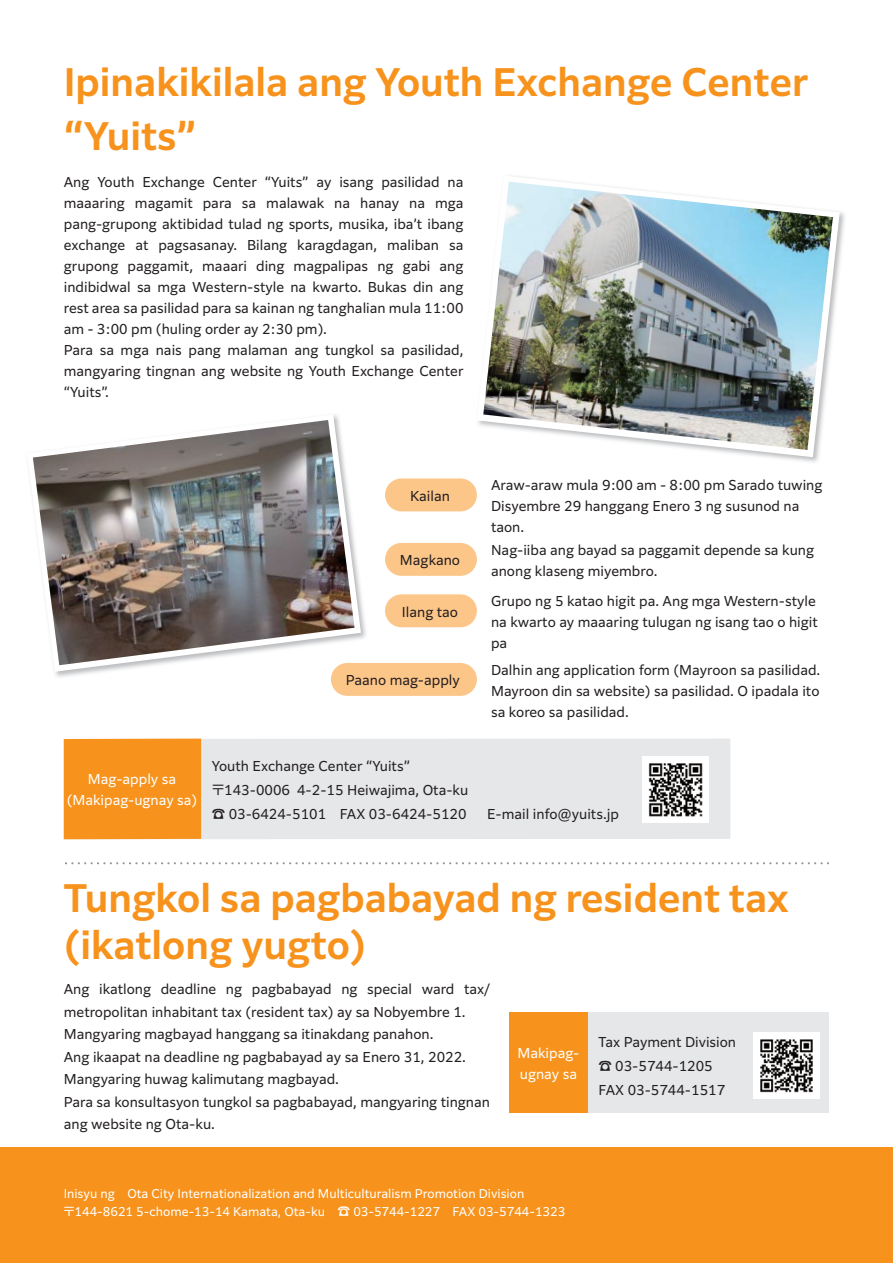
<style>
.page{position:relative;width:893px;height:1263px;background:#fff}
.page>*{position:absolute;margin:0;border:0;box-sizing:border-box;transform-origin:0 0}
.t1{font:600 37.5px/54px "Clarimo UDPE";color:#f7931d}
.t2{font:13.5px/21px "Clarimo UDPE";color:#231f20}
.t3{font:13.5px/21px "Clarimo UDPE";color:#fff;text-align:center}
.t4{font:12px/18px "Clarimo UDPE";color:#fff}
.s1{font-family:"Hira Kaku Std W4"}
.s2{font-family:"Hira Kaku Std W5";font-size:12.75px}
</style>
<div class="page">
<svg style="left:65px;top:862px;width:764px;height:2px"></svg>
<svg style="left:478px;top:176px;width:362px;height:281px"></svg>
<img style="left:483px;top:182px;width:350px;height:268px">
<svg style="left:56px;top:415px;width:305px;height:257px"></svg>
<img style="left:33px;top:420px;width:322px;height:245px">
<div style="left:0;top:1147px;width:893px;height:116px;background:#f7931d"></div>
<div style="left:385px;top:478px;width:92px;height:33px;background:#fdc689;border-radius:16px"></div>
<div style="left:385px;top:543px;width:92px;height:33px;background:#fdc689;border-radius:16px"></div>
<div style="left:385px;top:594px;width:92px;height:33px;background:#fdc689;border-radius:16px"></div>
<div style="left:331px;top:663px;width:146px;height:33px;background:#fdc689;border-radius:16px"></div>
<div style="left:64px;top:738px;width:666px;height:101px;background:#e6e7e9"></div>
<div style="left:509px;top:1012px;width:320px;height:101px;background:#e6e7e9"></div>
<img style="left:642px;top:756px;width:66px;height:66px">
<img style="left:753px;top:1032px;width:66px;height:66px">
<div style="left:64px;top:738px;width:137px;height:101px;background:#f7931d"></div>
<div style="left:509px;top:1012px;width:79px;height:101px;background:#f7931d"></div>
<h1 class="t1" style="left:64px;top:53px;width:746px">Ipinakikilala ang Youth Exchange Center “Yuits”</h1>
<p class="t2" style="left:64px;top:171px;width:401px">Ang Youth Exchange Center “Yuits” ay isang pasilidad na maaaring magamit para sa malawak na hanay na mga pang-grupong aktibidad tulad ng sports, musika, iba’t ibang exchange at pagsasanay. Bilang karagdagan, maliban sa grupong paggamit, maaari ding magpalipas ng gabi ang indibidwal sa mga Western-style na kwarto. Bukas din ang rest area sa pasilidad para sa kainan ng tanghalian mula 11:00 am - 3:00 pm (huling order ay 2:30 pm).<br>Para sa mga nais pang malaman ang tungkol sa pasilidad, mangyaring tingnan ang website ng Youth Exchange Center “Yuits”.</p>
<p class="t2" style="left:410px;top:484px;width:41px">Kailan</p>
<p class="t2" style="left:400px;top:549px;width:62px">Magkano</p>
<p class="t2" style="left:402px;top:600px;width:58px">Ilang tao</p>
<p class="t2" style="left:346px;top:669px;width:116px">Paano mag-apply</p>
<p class="t3" style="left:67px;top:768px;width:132px">Mag-apply sa (Makipag-ugnay sa)</p>
<p class="t2" style="left:211px;top:753px;width:258px;line-height:24px">Youth Exchange Center “Yuits”<span class="s1">〒</span>143-0006 4-2-15 Heiwajima, Ota-ku <span class="s1">☎</span> 03-6424-5101 FAX 03-6424-5120</p>
<p class="t2" style="left:491px;top:474px;width:333px">Araw-araw mula 9:00 am - 8:00 pm Sarado tuwing<br>Disyembre 29 hanggang Enero 3 ng susunod na taon.</p>
<p class="t2" style="left:491px;top:538px;width:325px">Nag-iiba ang bayad sa paggamit depende sa kung anong klaseng miyembro.</p>
<p class="t2" style="left:491px;top:590px;width:328px">Grupo ng 5 katao higit pa. Ang mga Western-style na kwarto ay maaaring tulugan ng isang tao o higit pa</p>
<p class="t2" style="left:491px;top:658px;width:331px;text-align:justify">Dalhin ang application form (Mayroon sa pasilidad.<br>Mayroon din sa website) sa pasilidad. O ipadala ito sa koreo sa pasilidad.</p>
<p class="t2" style="left:487px;top:802px;width:133px">E-mail info@yuits.jp</p>
<h1 class="t1" style="left:64px;top:872px;width:727px;line-height:46.5px">Tungkol sa pagbabayad ng resident tax (ikatlong yugto)</h1>
<p class="t2" style="left:64px;top:977px;width:428px;line-height:22.5px">Ang ikatlong deadline ng pagbabayad ng special ward tax/ metropolitan inhabitant tax (resident tax) ay sa Nobyembre 1.<br>Mangyaring magbayad hanggang sa itinakdang panahon.<br>Ang ikaapat na deadline ng pagbabayad ay sa Enero 31, 2022.<br>Mangyaring huwag kalimutang magbayad.<br>Para sa konsultasyon tungkol sa pagbabayad, mangyaring tingnan ang website ng Ota-ku.</p>
<p class="t3" style="left:517px;top:1041px;width:63px;text-align:left">Makipag&shy;ugnay sa</p>
<p class="t2" style="left:598px;top:1029px;width:139px;line-height:24px">Tax Payment Division <span class="s1">☎</span> 03-5744-1205<br>FAX 03-5744-1517</p>
<p class="t4" style="left:63px;top:1184px;width:504px">Inisyu ng Ota City Internationalization and Multiculturalism Promotion Division<span class="s1">〒</span>144-8621 5-chome-13-14 Kamata, Ota-ku <span class="s2">☎</span> 03-5744-1227 FAX 03-5744-1323</p>
</div>
